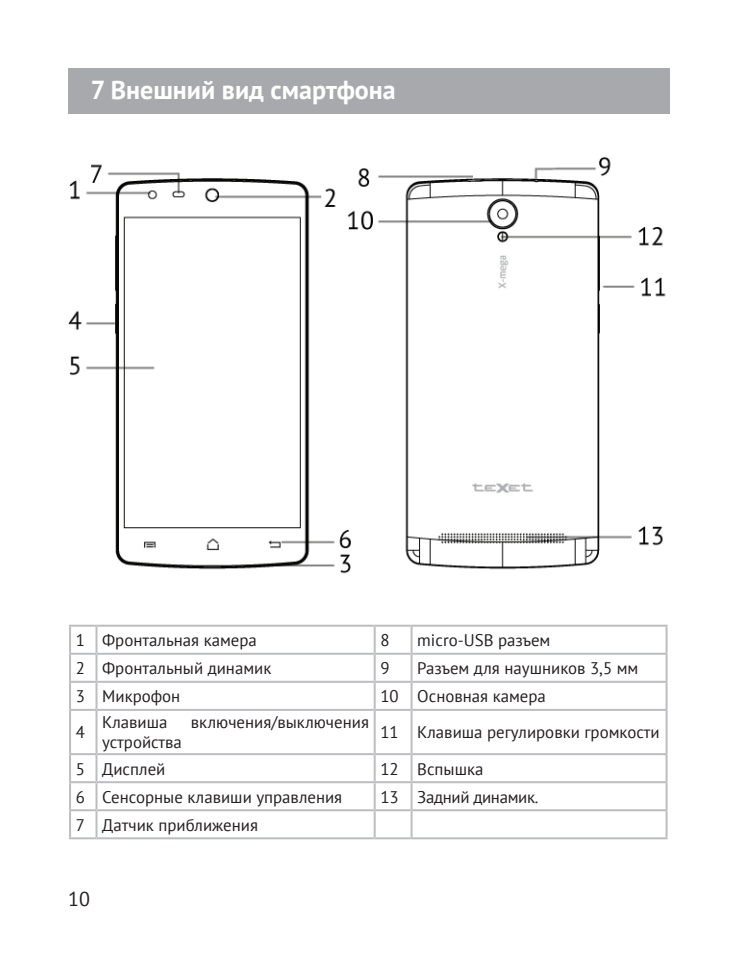
<style>
.page{position:relative;width:738px;height:964px;background:#fff}
.page>*{position:absolute;margin:0;border:0;box-sizing:border-box;transform-origin:0 0}
.t1{font:700 26px "PT Sans";color:#fff}
.t2{font:20px "PT Sans";color:#231f20}
.t3{font:16.8px "PT Sans";color:#231f20}
.t4{font:16.8px "PT Sans";letter-spacing:-.02em;color:#231f20}
</style>
<div class="page">
<div style="left:68px;top:68px;width:601px;height:45px;background:#a8a9ad"></div>
<svg style="left:71px;top:627px;width:594px;height:54px"></svg>
<hr style="left:95px;top:627px;width:2px;height:26px;background:#bcbdc0">
<hr style="left:373px;top:627px;width:2px;height:26px;background:#bcbdc0">
<hr style="left:410px;top:627px;width:2px;height:26px;background:#bcbdc0">
<hr style="left:665px;top:627px;width:2px;height:26px;background:#bcbdc0">
<hr style="left:69px;top:653px;width:27px;height:2px;background:#bcbdc0">
<hr style="left:96px;top:653px;width:278px;height:2px;background:#bcbdc0">
<hr style="left:95px;top:655px;width:2px;height:26px;background:#bcbdc0">
<hr style="left:374px;top:653px;width:37px;height:2px;background:#bcbdc0">
<hr style="left:373px;top:655px;width:2px;height:26px;background:#bcbdc0">
<hr style="left:411px;top:653px;width:256px;height:2px;background:#bcbdc0">
<hr style="left:410px;top:655px;width:2px;height:26px;background:#bcbdc0">
<hr style="left:665px;top:655px;width:2px;height:26px;background:#bcbdc0">
<hr style="left:69px;top:681px;width:27px;height:2px;background:#bcbdc0">
<hr style="left:96px;top:681px;width:278px;height:2px;background:#bcbdc0">
<hr style="left:95px;top:683px;width:2px;height:26px;background:#bcbdc0">
<hr style="left:374px;top:681px;width:37px;height:2px;background:#bcbdc0">
<hr style="left:373px;top:683px;width:2px;height:26px;background:#bcbdc0">
<hr style="left:411px;top:681px;width:256px;height:2px;background:#bcbdc0">
<hr style="left:410px;top:683px;width:2px;height:26px;background:#bcbdc0">
<hr style="left:665px;top:683px;width:2px;height:26px;background:#bcbdc0">
<hr style="left:69px;top:709px;width:27px;height:2px;background:#bcbdc0">
<hr style="left:96px;top:709px;width:278px;height:2px;background:#bcbdc0">
<hr style="left:95px;top:711px;width:2px;height:42px;background:#bcbdc0">
<hr style="left:374px;top:709px;width:37px;height:2px;background:#bcbdc0">
<hr style="left:373px;top:711px;width:2px;height:42px;background:#bcbdc0">
<hr style="left:411px;top:709px;width:256px;height:2px;background:#bcbdc0">
<hr style="left:410px;top:711px;width:2px;height:42px;background:#bcbdc0">
<hr style="left:665px;top:711px;width:2px;height:42px;background:#bcbdc0">
<hr style="left:69px;top:753px;width:27px;height:2px;background:#bcbdc0">
<hr style="left:96px;top:753px;width:278px;height:2px;background:#bcbdc0">
<hr style="left:95px;top:755px;width:2px;height:26px;background:#bcbdc0">
<hr style="left:374px;top:753px;width:37px;height:2px;background:#bcbdc0">
<hr style="left:373px;top:755px;width:2px;height:26px;background:#bcbdc0">
<hr style="left:411px;top:753px;width:256px;height:2px;background:#bcbdc0">
<hr style="left:410px;top:755px;width:2px;height:26px;background:#bcbdc0">
<hr style="left:665px;top:755px;width:2px;height:26px;background:#bcbdc0">
<hr style="left:69px;top:625px;width:27px;height:2px;background:#bcbdc0">
<hr style="left:69px;top:627px;width:2px;height:26px;background:#bcbdc0">
<hr style="left:96px;top:625px;width:278px;height:2px;background:#bcbdc0">
<hr style="left:374px;top:625px;width:37px;height:2px;background:#bcbdc0">
<hr style="left:411px;top:625px;width:256px;height:2px;background:#bcbdc0">
<hr style="left:69px;top:655px;width:2px;height:26px;background:#bcbdc0">
<hr style="left:69px;top:683px;width:2px;height:26px;background:#bcbdc0">
<hr style="left:69px;top:711px;width:2px;height:42px;background:#bcbdc0">
<hr style="left:69px;top:755px;width:2px;height:26px;background:#bcbdc0">
<hr style="left:69px;top:783px;width:2px;height:26px;background:#bcbdc0">
<hr style="left:69px;top:811px;width:2px;height:26px;background:#bcbdc0">
<hr style="left:69px;top:781px;width:27px;height:2px;background:#bcbdc0">
<hr style="left:96px;top:781px;width:278px;height:2px;background:#bcbdc0">
<hr style="left:374px;top:781px;width:37px;height:2px;background:#bcbdc0">
<hr style="left:411px;top:781px;width:256px;height:2px;background:#bcbdc0">
<hr style="left:95px;top:783px;width:2px;height:26px;background:#bcbdc0">
<hr style="left:373px;top:783px;width:2px;height:26px;background:#bcbdc0">
<hr style="left:410px;top:783px;width:2px;height:26px;background:#bcbdc0">
<hr style="left:665px;top:783px;width:2px;height:26px;background:#bcbdc0">
<hr style="left:95px;top:811px;width:2px;height:26px;background:#bcbdc0">
<hr style="left:373px;top:811px;width:2px;height:26px;background:#bcbdc0">
<hr style="left:410px;top:811px;width:2px;height:26px;background:#bcbdc0">
<hr style="left:665px;top:811px;width:2px;height:26px;background:#bcbdc0">
<hr style="left:69px;top:809px;width:27px;height:2px;background:#bcbdc0">
<hr style="left:96px;top:809px;width:278px;height:2px;background:#bcbdc0">
<hr style="left:374px;top:809px;width:37px;height:2px;background:#bcbdc0">
<hr style="left:411px;top:809px;width:256px;height:2px;background:#bcbdc0">
<hr style="left:69px;top:837px;width:27px;height:2px;background:#bcbdc0">
<hr style="left:96px;top:837px;width:278px;height:2px;background:#bcbdc0">
<hr style="left:374px;top:837px;width:37px;height:2px;background:#bcbdc0">
<hr style="left:411px;top:837px;width:256px;height:2px;background:#bcbdc0">
<img style="left:68px;top:156px;width:598px;height:418px">
<h1 class="t1" style="left:91px;top:73px;width:306px">7 Внешний вид смартфона</h1>
<p class="t3" style="left:76px;top:629px;width:182px">1 Фронтальная камера</p>
<p class="t3" style="left:380px;top:629px;width:11px">8</p>
<p class="t3" style="left:417px;top:629px;width:135px">micro-USB разъем</p>
<p class="t3" style="left:76px;top:657px;width:197px">2 Фронтальный динамик</p>
<p class="t3" style="left:380px;top:657px;width:11px">9</p>
<p class="t3" style="left:417px;top:657px;width:222px">Разъем для наушников 3,5 мм</p>
<p class="t3" style="left:76px;top:685px;width:106px">3 Микрофон</p>
<p class="t3" style="left:380px;top:685px;width:167px">10 Основная камера</p>
<p class="t3" style="left:76px;top:722px;width:11px">4</p>
<p class="t3" style="left:102px;top:712px;width:67px">Клавиша</p>
<p class="t3" style="left:191px;top:712px;width:179px">включения/выключения</p>
<p class="t3" style="left:102px;top:732px;width:81px">устройства</p>
<p class="t3" style="left:380px;top:722px;width:280px">11 Клавиша регулировки громкости</p>
<p class="t3" style="left:76px;top:758px;width:91px">5 Дисплей</p>
<p class="t3" style="left:380px;top:758px;width:105px">12 Вспышка</p>
<p class="t3" style="left:76px;top:786px;width:268px">6 Сенсорные клавиши управления</p>
<p class="t4" style="left:380px;top:786px;width:159px">13 Задний динамик.</p>
<p class="t3" style="left:76px;top:814px;width:184px">7 Датчик приближения</p>
<p class="t2" style="left:68px;top:886px;width:23px">10</p>
</div>
